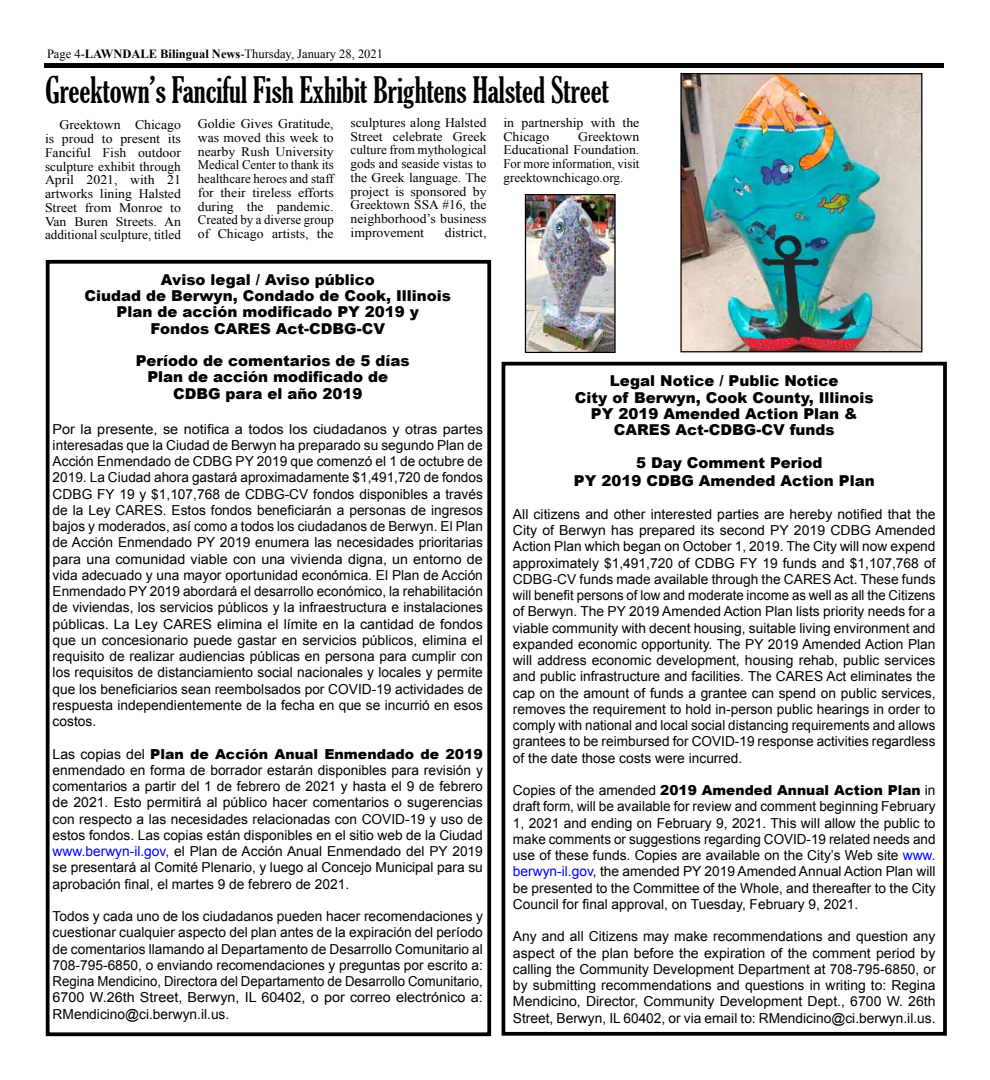
<style>
.page{position:relative;width:990px;height:1080px;background:#fff}
.page>*{position:absolute;margin:0;border:0;box-sizing:border-box;transform-origin:0 0}
.t1{font:extra-condensed 35px "Gloucester";color:#000}
.t2{font:900 15px/16.2px "Arial";color:#000;text-align:center}
.t3{font:13.75px/16.2px "Arial";color:#000;text-align:justify}
.t4{font:13.75px/16.2px "Arial";color:#000;text-align:justify;scale:1.05 1}
.t5{font:13.12px/13.8px "Times New Roman";color:#000;text-align:justify;scale:1.05 1}
.t6{font:13.12px/13.8px "Times New Roman";color:#000;text-align:justify;scale:1.04 1}
.t7{font:12.5px "Times New Roman";color:#000}
.s1{font-weight:700}
.s2{font-weight:900}
.s3{color:#00f}
</style>
<div class="page">
<div style="left:46px;top:260px;width:445px;height:776px;border:4px solid #000"></div>
<div style="left:502px;top:362px;width:445px;height:674px;border:4px solid #000"></div>
<div style="left:44px;top:63px;width:900px;height:5px;background:#000"></div>
<img style="left:682px;top:75px;width:238px;height:275px">
<div style="left:680px;top:73px;width:242px;height:279px;border:1px solid #000"></div>
<img style="left:527px;top:196px;width:87px;height:155px">
<div style="left:525px;top:194px;width:91px;height:159px;border:1px solid #000"></div>
<p class="t7" style="left:47px;top:45px;width:337px">Page 4-<span class="s1">LAWNDALE Bilingual News</span>-Thursday, January 28, 2021</p>
<h1 class="t1" style="left:45px;top:70px;width:565px">Greektown’s Fanciful Fish Exhibit Brightens Halsted Street</h1>
<p class="t5" style="left:45px;top:118px;width:131px;text-indent:14px">Greektown Chicago is proud to present its Fanciful Fish outdoor sculpture exhibit through April 2021, with 21 artworks lining Halsted Street from Monroe to Van Buren Streets. An additional sculpture, titled</p>
<p class="t5" style="left:198px;top:117px;width:131px">Goldie Gives Gratitude, was moved this week to nearby Rush University Medical Center to thank its healthcare heroes and staff for their tireless efforts during the pandemic.<br>Created by a diverse group of Chicago artists, the</p>
<p class="t6" style="left:351px;top:115px;width:132px">sculptures along Halsted Street celebrate Greek culture from mythological gods and seaside vistas to the Greek language. The project is sponsored by Greektown SSA #16, the neighborhood’s business improvement</p>
<p class="t5" style="left:503px;top:115px;width:131px">in partnership with the<br>Chicago</p>
<p class="t5" style="left:503px;top:129px;width:131px;text-indent:75px">Greektown Educational Foundation.<br>For more information, visit greektownchicago.org.</p>
<p class="t5" style="left:445px;top:225px;width:41px">district,</p>
<p class="t2" style="left:84px;top:271px;width:368px">Aviso legal / Aviso público<br>Ciudad de Berwyn, Condado de Cook, Illinois<br>Plan de acción modificado PY 2019 y<br>Fondos CARES Act-CDBG-CV</p>
<p class="t2" style="left:136px;top:352px;width:275px">Período de comentarios de 5 días</p>
<p class="t2" style="left:147px;top:368px;width:242px">Plan de acción modificado de</p>
<p class="t2" style="left:173px;top:385px;width:191px">CDBG para el año 2019</p>
<p class="t4" style="left:53px;top:421px;width:411px">Por la presente, se notifica a todos los ciudadanos y otras partes interesadas que la Ciudad de Berwyn ha preparado su segundo Plan de Acción Enmendado de CDBG PY 2019 que comenzó el 1 de octubre de 2019. La Ciudad ahora gastará aproximadamente $1,491,720 de fondos CDBG FY 19 y $1,107,768 de CDBG-CV fondos disponibles a través de la Ley CARES. Estos fondos beneficiarán a personas de ingresos bajos y moderados, así como a todos los ciudadanos de Berwyn. El Plan de Acción Enmendado PY 2019 enumera las necesidades prioritarias para una comunidad viable con una vivienda digna, un entorno de vida adecuado y una mayor oportunidad económica. El Plan de Acción Enmendado PY 2019 abordará el desarrollo económico, la rehabilitación de viviendas, los servicios públicos y la infraestructura e instalaciones públicas. La Ley CARES elimina el límite en la cantidad de fondos que un concesionario puede gastar en servicios públicos, elimina el requisito de realizar audiencias públicas en persona para cumplir con los requisitos de distanciamiento social nacionales y locales y permite que los beneficiarios sean reembolsados por COVID-19 actividades de respuesta independientemente de la fecha en que se incurrió en esos costos.</p>
<p class="t3" style="left:53px;top:746px;width:432px">Las copias del <span class="s2">Plan de Acción Anual Enmendado de 2019 </span>enmendado en forma de borrador estarán disponibles para revisión y comentarios a partir del 1 de febrero de 2021 y hasta el 9 de febrero de 2021. Esto permitirá al público hacer comentarios o sugerencias con respecto a las necesidades relacionadas con COVID-19 y uso de estos fondos. Las copias están disponibles en el sitio web de la Ciudad <span class="s3">www.berwyn-il.gov,</span> el Plan de Acción Anual Enmendado del PY 2019 se presentará al Comité Plenario, y luego al Concejo Municipal para su aprobación final, el martes 9 de febrero de 2021.</p>
<p class="t3" style="left:53px;top:908px;width:432px">Todos y cada uno de los ciudadanos pueden hacer recomendaciones y cuestionar cualquier aspecto del plan antes de la expiración del período de comentarios llamando al Departamento de Desarrollo Comunitario al 708-795-6850, o enviando recomendaciones y preguntas por escrito a:<br>Regina Mendicino, Directora del Departamento de Desarrollo Comunitario, 6700 W.26th Street, Berwyn, IL 60402, o por correo electrónico a:<br>RMendicino@ci.berwyn.il.us.</p>
<p class="t2" style="left:575px;top:372px;width:300px">Legal Notice / Public Notice<br>City of Berwyn, Cook County, Illinois<br>PY 2019 Amended Action Plan &amp;<br>CARES Act-CDBG-CV funds</p>
<p class="t2" style="left:574px;top:452px;width:302px;line-height:18.8px;text-align:left;text-indent:62px">5 Day Comment Period<br>PY 2019 CDBG Amended Action Plan</p>
<p class="t3" style="left:513px;top:506px;width:424px">All citizens and other interested parties are hereby notified that the City of Berwyn has prepared its second PY 2019 CDBG Amended Action Plan which began on October 1, 2019. The City will now expend approximately $1,491,720 of CDBG FY 19 funds and $1,107,768 of CDBG-CV funds made available through the CARES Act. These funds will benefit persons of low and moderate income as well as all the Citizens of Berwyn. The PY 2019 Amended Action Plan lists priority needs for a viable community with decent housing, suitable living environment and expanded economic opportunity. The PY 2019 Amended Action Plan will address economic development, housing rehab, public services and public infrastructure and facilities. The CARES Act eliminates the cap on the amount of funds a grantee can spend on public services, removes the requirement to hold in-person public hearings in order to comply with national and local social distancing requirements and allows grantees to be reimbursed for COVID-19 response activities regardless of the date those costs were incurred.</p>
<p class="t3" style="left:513px;top:782px;width:424px">Copies of the amended <span class="s2">2019 Amended Annual Action Plan</span> in draft form, will be available for review and comment beginning February 1, 2021 and ending on February 9, 2021. This will allow the public to make comments or suggestions regarding COVID-19 related needs and use of these funds. Copies are available on the City’s Web site <span class="s3">www. berwyn-il.gov</span>, the amended PY 2019 Amended Annual Action Plan will be presented to the Committee of the Whole, and thereafter to the City Council for final approval, on Tuesday, February 9, 2021.</p>
<p class="t3" style="left:513px;top:928px;width:424px">Any and all Citizens may make recommendations and question any aspect of the plan before the expiration of the comment period by calling the Community Development Department at 708-795-6850, or by submitting recommendations and questions in writing to: Regina Mendicino, Director, Community Development Dept., 6700 W. 26th Street, Berwyn, IL 60402, or via email to: RMendicino@ci.berwyn.il.us.</p>
</div>
